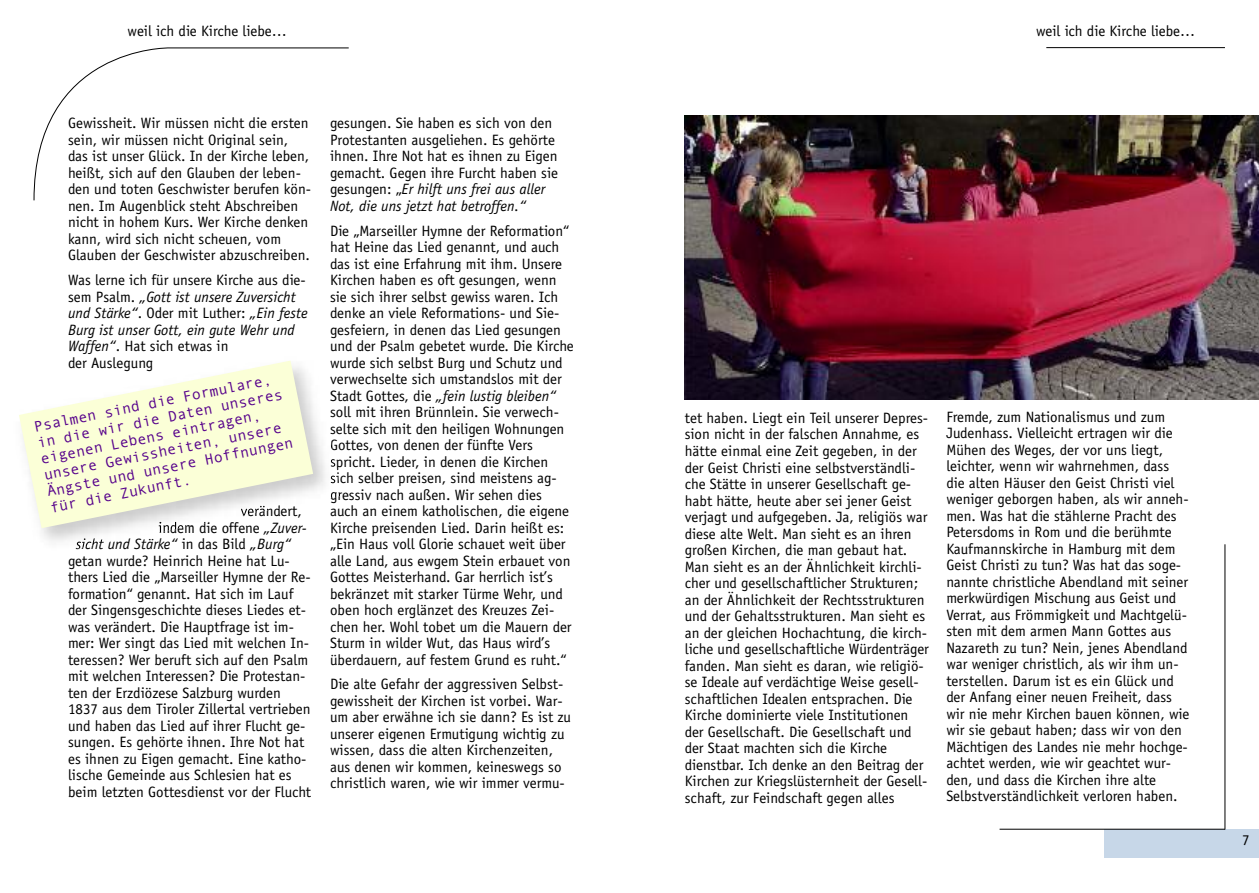
<style>
.page{position:relative;width:1259px;height:893px;background:#fff}
.page>*{position:absolute;margin:0;border:0;box-sizing:border-box;transform-origin:0 0}
.t1{font:15px/16.5px "Officina Sans";color:#000}
.t2{font:15px/16.5px "Andale Mono";color:#56008b}
.t3{font:italic 15px "Officina Sans";color:#000}
.s1{font-style:italic}
.s2{font-style:normal}
</style>
<div class="page">
<div style="left:1104px;top:829px;width:155px;height:29px;background:#c7d7e8"></div>
<hr style="left:999px;top:829px;width:226px;height:1px;background:#000">
<hr style="left:1224px;top:544px;width:1px;height:286px;background:#000">
<svg style="left:33px;top:47px;width:316px;height:154px"></svg>
<hr style="left:1046px;top:47px;width:179px;height:1px;background:#000">
<img style="left:159px;top:528px;width:22px;height:4px">
<img style="left:76px;top:538px;width:39px;height:11px">
<img style="left:330px;top:459px;width:6px;height:8px">
<svg style="left:330px;top:472px;width:9px;height:11px"></svg>
<svg style="left:331px;top:492px;width:11px;height:6px"></svg>
<svg style="left:19px;top:361px;width:294px;height:167px;fill:#fbffd7"></svg>
<img style="left:685px;top:115px;width:574px;height:285px">
<p class="t1" style="left:128px;top:24px;width:161px">weil ich die Kirche liebe…</p>
<p class="t1" style="left:68px;top:116px;width:245px">Gewissheit. Wir müssen nicht die ersten sein, wir müssen nicht Original sein, das ist unser Glück. In der Kirche leben, heißt, sich auf den Glauben der leben&shy;den und toten Geschwister berufen kön&shy;nen. Im Augenblick steht Abschreiben nicht in hohem Kurs. Wer Kirche denken kann, wird sich nicht scheuen, vom Glauben der Geschwister abzuschreiben.</p>
<p class="t1" style="left:68px;top:273px;width:241px">Was lerne ich für unsere Kirche aus die&shy;sem Psalm. <span class="s1">„Gott ist unsere Zuversicht und Stärke“</span>. Oder mit Luther: <span class="s1">„Ein feste<br>Burg ist unser Gott, ein gute Wehr und<br>Waffen“</span>. Hat sich etwas in<br>der Auslegung</p>
<p class="t2" style="left:33px;top:418px;width:253px;rotate:-11deg">Psalmen sind die Formulare, in die wir die Daten unseres eigenen Lebens eintragen, unsere Gewissheiten, unsere<br>Ängste und unsere Hoffnungen für die Zukunft.</p>
<p class="t1" style="left:241px;top:504px;width:63px">verändert,</p>
<p class="t1" style="left:158px;top:520px;width:150px">indem die offene <span class="s1">„Zuver-</span></p>
<p class="t3" style="left:76px;top:538px;width:217px">sicht und Stärke“ <span class="s2">in das Bild</span> „Burg“</p>
<p class="t1" style="left:68px;top:553px;width:223px">getan wurde? Heinrich Heine hat Lu-</p>
<p class="t1" style="left:68px;top:570px;width:244px">thers Lied die „Marseiller Hymne der Re-</p>
<p class="t1" style="left:68px;top:586px;width:227px">formation“ genannt. Hat sich im Lauf</p>
<p class="t1" style="left:68px;top:603px;width:240px">der Singensgeschichte dieses Liedes et-</p>
<p class="t1" style="left:68px;top:619px;width:227px">was verändert. Die Hauptfrage ist im-</p>
<p class="t1" style="left:68px;top:636px;width:242px">mer: Wer singt das Lied mit welchen In-</p>
<p class="t1" style="left:68px;top:652px;width:242px">teressen? Wer beruft sich auf den Psalm</p>
<p class="t1" style="left:68px;top:669px;width:239px">mit welchen Interessen? Die Protestan-</p>
<p class="t1" style="left:68px;top:685px;width:214px">ten der Erzdiözese Salzburg wurden</p>
<p class="t1" style="left:68px;top:702px;width:244px">1837 aus dem Tiroler Zillertal vertrieben</p>
<p class="t1" style="left:68px;top:718px;width:239px">und haben das Lied auf ihrer Flucht ge-</p>
<p class="t1" style="left:68px;top:735px;width:238px">sungen. Es gehörte ihnen. Ihre Not hat</p>
<p class="t1" style="left:68px;top:751px;width:240px">es ihnen zu Eigen gemacht. Eine katho-</p>
<p class="t1" style="left:68px;top:768px;width:225px">lische Gemeinde aus Schlesien hat es</p>
<p class="t1" style="left:68px;top:784px;width:245px">beim letzten Gottesdienst vor der Flucht</p>
<p class="t1" style="left:330px;top:116px;width:229px">gesungen. Sie haben es sich von den Protestanten ausgeliehen. Es gehörte ihnen. Ihre Not hat es ihnen zu Eigen gemacht. Gegen ihre Furcht haben sie gesungen: „<span class="s1">Er hilft uns frei aus aller Not, die uns jetzt hat betroffen.“</span></p>
<p class="t1" style="left:330px;top:223px;width:245px">Die „Marseiller Hymne der Reformation“ hat Heine das Lied genannt, und auch das ist eine Erfahrung mit ihm. Unsere Kirchen haben es oft gesungen, wenn sie sich ihrer selbst gewiss waren. Ich denke an viele Reformations- und Sie&shy;gesfeiern, in denen das Lied gesungen und der Psalm gebetet wurde. Die Kirche wurde sich selbst Burg und Schutz und verwechselte sich umstandslos mit der Stadt Gottes, die <span class="s1">„fein lustig bleiben“ </span>soll mit ihren Brünnlein. Sie verwech&shy;selte sich mit den heiligen Wohnungen Gottes, von denen der fünfte Vers spricht. Lieder, in denen die Kirchen sich selber preisen, sind meistens ag&shy;gressiv nach außen. Wir sehen dies auch an einem katholischen, die eigene Kirche preisenden Lied. Darin heißt es: „Ein Haus voll Glorie schauet weit über alle Land, aus ewgem Stein erbauet von Gottes Meisterhand. Gar herrlich ist’s bekränzet mit starker Türme Wehr, und oben hoch erglänzet des Kreuzes Zei&shy;chen her. Wohl tobet um die Mauern der Sturm in wilder Wut, das Haus wird’s überdauern, auf festem Grund es ruht.“</p>
<p class="t1" style="left:330px;top:677px;width:243px">Die alte Gefahr der aggressiven Selbst&shy;gewissheit der Kirchen ist vorbei. War&shy;um aber erwähne ich sie dann? Es ist zu unserer eigenen Ermutigung wichtig zu wissen, dass die alten Kirchenzeiten, aus denen wir kommen, keineswegs so christlich waren, wie wir immer vermu-</p>
<p class="t1" style="left:1036px;top:24px;width:161px">weil ich die Kirche liebe…</p>
<p class="t1" style="left:685px;top:411px;width:246px">tet haben. Liegt ein Teil unserer Depres&shy;sion nicht in der falschen Annahme, es hätte einmal eine Zeit gegeben, in der der Geist Christi eine selbstverständli&shy;che Stätte in unserer Gesellschaft ge&shy;habt hätte, heute aber sei jener Geist verjagt und aufgegeben. Ja, religiös war diese alte Welt. Man sieht es an ihren großen Kirchen, die man gebaut hat.<br>Man sieht es an der Ähnlichkeit kirchli&shy;cher und gesellschaftlicher Strukturen; an der Ähnlichkeit der Rechtsstrukturen und der Gehaltsstrukturen. Man sieht es an der gleichen Hochachtung, die kirch&shy;liche und gesellschaftliche Würdenträger fanden. Man sieht es daran, wie religiö&shy;se Ideale auf verdächtige Weise gesell&shy;schaftlichen Idealen entsprachen. Die Kirche dominierte viele Institutionen der Gesellschaft. Die Gesellschaft und der Staat machten sich die Kirche dienstbar. Ich denke an den Beitrag der Kirchen zur Kriegslüsternheit der Gesell&shy;schaft, zur Feindschaft gegen alles</p>
<p class="t1" style="left:946px;top:410px;width:244px">Fremde, zum Nationalismus und zum Judenhass. Vielleicht ertragen wir die Mühen des Weges, der vor uns liegt, leichter, wenn wir wahrnehmen, dass die alten Häuser den Geist Christi viel weniger geborgen haben, als wir anneh&shy;men. Was hat die stählerne Pracht des Petersdoms in Rom und die berühmte Kaufmannskirche in Hamburg mit dem Geist Christi zu tun? Was hat das soge&shy;nannte christliche Abendland mit seiner merkwürdigen Mischung aus Geist und Verrat, aus Frömmigkeit und Machtgelü&shy;sten mit dem armen Mann Gottes aus Nazareth zu tun? Nein, jenes Abendland war weniger christlich, als wir ihm un&shy;terstellen. Darum ist es ein Glück und der Anfang einer neuen Freiheit, dass wir nie mehr Kirchen bauen können, wie wir sie gebaut haben; dass wir von den Mächtigen des Landes nie mehr hochge&shy;achtet werden, wie wir geachtet wur&shy;den, und dass die Kirchen ihre alte Selbstverständlichkeit verloren haben.</p>
<p class="t1" style="left:1242px;top:833px;width:9px">7</p>
</div>
